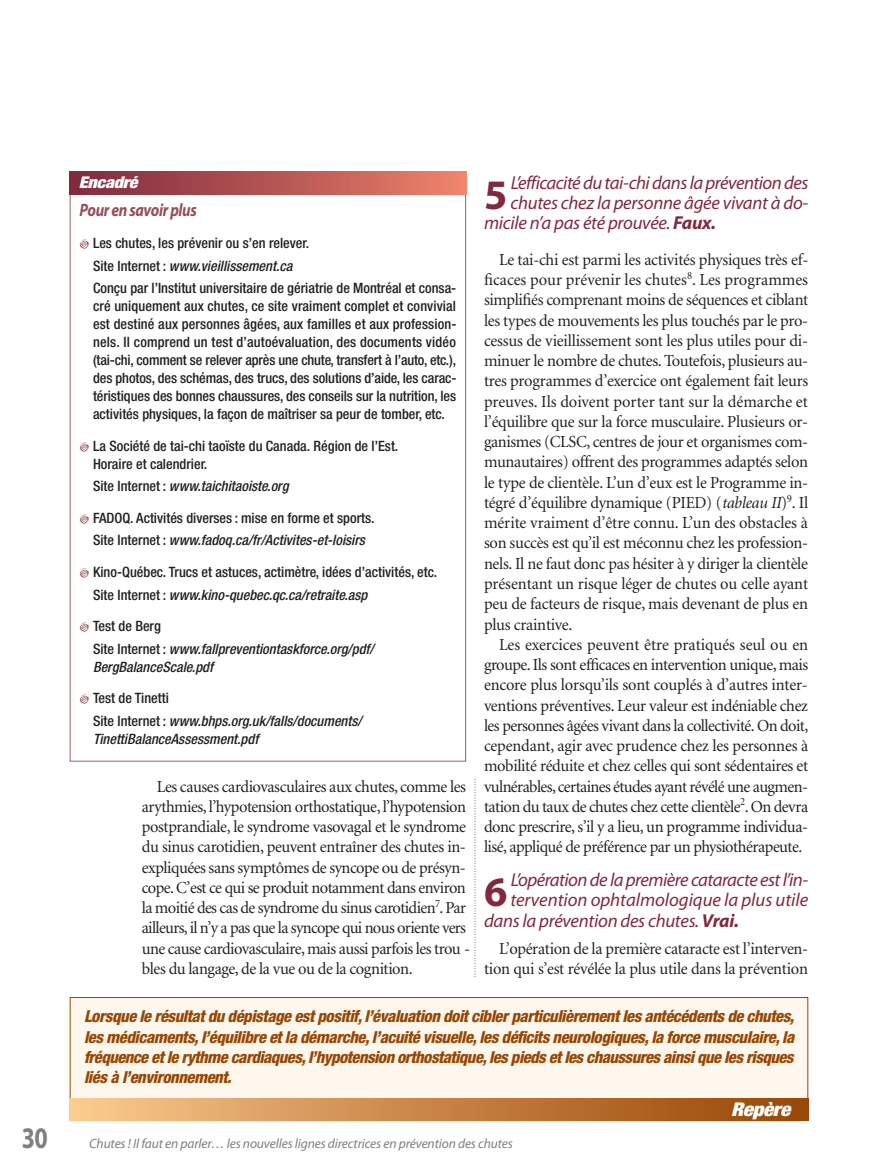
<style>
.page{position:relative;width:878px;height:1175px;background:#fff}
.page>*{position:absolute;margin:0;border:0;box-sizing:border-box;transform-origin:0 0}
.t1{font:700 42px "Myriad Pro";color:#82293f}
.t2{font:700 30px "Myriad Pro";color:#7d7f81;scale:.8 1}
.t3{font:italic 900 condensed 18.9px "Helvetica Neue";letter-spacing:-.015em;color:#fff;scale:1.11 1}
.t4{font:italic 18.75px "Myriad Pro";letter-spacing:-.015em;color:#82293f}
.t5{font:italic 700 18px "Myriad Pro";letter-spacing:-.025em;color:#944f56;scale:.85 1}
.t6{font:16.8px/20.2px "Minion";letter-spacing:-.03em;color:#231f20;text-align:justify}
.t7{font:italic 800 condensed 16.5px/20.2px "Helvetica Neue";letter-spacing:-.03em;color:#974705;text-align:justify}
.t8{font:italic 900 condensed 16.2px "Helvetica Neue";letter-spacing:-.015em;color:#fff;scale:1.11 1}
.t9{font:500 condensed 14.25px/18px "Helvetica Neue";color:#231f20}
.t10{font:italic 500 condensed 14.25px/22.5px "Helvetica Neue";color:#231f20}
.t11{font:italic 13.5px "Myriad Pro";letter-spacing:-.01em;color:#7d7f81}
.s1{font-style:italic}
.s2{font-style:normal}
.s3{font-weight:700}
</style>
<div class="page">
<div style="left:70px;top:998px;width:737px;height:122px;background:#fef7ed"></div>
<div style="left:70px;top:997px;width:738px;height:123px;border:1px solid #974705"></div>
<div style="left:70px;top:1098px;width:738px;height:22px;background:linear-gradient(to right,#fbc78c,#964403)"></div>
<svg style="left:474px;top:779px;width:1px;height:198px"></svg>
<div style="left:70px;top:172px;width:396px;height:22px;background:linear-gradient(to right,#7e283e,#ed826a)"></div>
<h2 class="t2" style="left:22px;top:1126px;width:34px">30</h2>
<p class="t8" style="left:79px;top:177px;width:54px">Encadré</p>
<p class="t5" style="left:79px;top:203px;width:139px">Pour en savoir plus</p>
<p class="t9" style="left:93px;top:233px;width:365px;line-height:22.5px">Les chutes, les prévenir ou s’en relever.<br>Site Internet : <span class="s1">www.vieillissement.ca<br></span>Conçu par l’Institut universitaire de gériatrie de Montréal et consa-</p>
<p class="t9" style="left:93px;top:298px;width:365px;text-align:justify">cré uniquement aux chutes, ce site vraiment complet et convivial est destiné aux personnes âgées, aux familles et aux profession&shy;nels. Il comprend un test d’autoévaluation, des documents vidéo (tai-chi, comment se relever après une chute, transfert à l’auto, etc.), des photos, des schémas, des trucs, des solutions d’aide, les carac&shy;téristiques des bonnes chaussures, des conseils sur la nutrition, les activités physiques, la façon de maîtriser sa peur de tomber, etc.</p>
<p class="t9" style="left:93px;top:438px;width:307px">La Société de tai-chi taoïste du Canada. Région de l’Est.<br>Horaire et calendrier.</p>
<p class="t10" style="left:93px;top:476px;width:197px"><span class="s2">Site Internet :</span> www.taichitaoiste.org</p>
<p class="t9" style="left:93px;top:508px;width:283px;line-height:22.5px">FADOQ. Activités diverses : mise en forme et sports.<br>Site Internet : <span class="s1">www.fadoq.ca/fr/Activites-et-loisirs</span></p>
<p class="t9" style="left:93px;top:562px;width:345px;line-height:22.5px">Kino-Québec. Trucs et astuces, actimètre, idées d’activités, etc.<br>Site Internet : <span class="s1">www.kino-quebec.qc.ca/retraite.asp</span></p>
<p class="t10" style="left:93px;top:616px;width:282px"><span class="s2">Test de Berg<br>Site Internet :</span> www.fallpreventiontaskforce.org/pdf/</p>
<p class="t10" style="left:93px;top:656px;width:121px">BergBalanceScale.pdf</p>
<p class="t10" style="left:93px;top:688px;width:270px"><span class="s2">Test de Tinetti<br>Site Internet :</span> www.bhps.org.uk/falls/documents/</p>
<p class="t10" style="left:93px;top:728px;width:167px">TinettiBalanceAssessment.pdf</p>
<p class="t6" style="left:142px;top:777px;width:330px;text-align:left;text-indent:15px">Les causes cardiovasculaires aux chutes, comme les arythmies, l’hypotension orthostatique, l’hypotension postprandiale, le syndrome vasovagal et le syndrome du sinus carotidien, peuvent entraîner des chutes in&shy;expliquées sans symptômes de syncope ou de présyn&shy;cope. C’est ce qui se produit notamment dans environ la moitié des cas de syndrome du sinus carotidien<sup>7</sup>. Par ailleurs, il n’y a pas que la syncope qui nous oriente vers une cause cardiovasculaire, mais aussi parfois les trou - bles du langage, de la vue ou de la cognition.</p>
<h1 class="t1" style="left:484px;top:179px;width:25px">5</h1>
<p class="t4" style="left:510px;top:176px;width:299px">L’efficacité du tai-chi dans la prévention des</p>
<p class="t4" style="left:510px;top:196px;width:299px">chutes chez la personne âgée vivant à do-</p>
<p class="t4" style="left:484px;top:216px;width:233px">micile n’a pas été prouvée. <span class="s3">Faux.</span></p>
<p class="t6" style="left:484px;top:251px;width:326px;text-indent:15px">Le tai-chi est parmi les activités physiques très ef&shy;ficaces pour prévenir les chutes<sup>8</sup>. Les programmes simplifiés comprenant moins de séquences et ciblant les types de mouvements les plus touchés par le pro&shy;cessus de vieillissement sont les plus utiles pour di&shy;minuer le nombre de chutes. Toutefois, plusieurs au - tres programmes d’exercice ont également fait leurs preuves. Ils doivent porter tant sur la démarche et l’équilibre que sur la force musculaire. Plusieurs or&shy;ganismes (CLSC, centres de jour et organismes com&shy;munautaires) offrent des programmes adaptés selon le type de clientèle. L’un d’eux est le Programme in&shy;tégré d’équilibre dynamique (PIED) (<span class="s1">tableau II</span>)<sup>9</sup>. Il mérite vraiment d’être connu. L’un des obstacles à son succès est qu’il est méconnu chez les profession&shy;nels. Il ne faut donc pas hésiter à y diriger la clientèle présentant un risque léger de chutes ou celle ayant peu de facteurs de risque, mais devenant de plus en plus craintive.</p>
<p class="t6" style="left:484px;top:635px;width:326px;text-indent:15px">Les exercices peuvent être pratiqués seul ou en groupe. Ils sont efficaces en intervention unique, mais encore plus lorsqu’ils sont couplés à d’autres inter&shy;ventions préventives. Leur valeur est indéniable chez les personnes âgées vivant dans la collectivité. On doit, cependant, agir avec prudence chez les personnes à mobilité réduite et chez celles qui sont sédentaires et vulnérables, certaines études ayant révélé une augmen&shy;tation du taux de chutes chez cette clientèle<sup>2</sup>. On devra donc prescrire, s’il y a lieu, un programme individua&shy;lisé, appliqué de préférence par un physiothérapeute.</p>
<h1 class="t1" style="left:484px;top:876px;width:25px">6</h1>
<p class="t4" style="left:510px;top:872px;width:299px">L’opération de la première cataracte est l’in-</p>
<p class="t4" style="left:510px;top:893px;width:299px">tervention ophtalmologique la plus utile</p>
<p class="t4" style="left:484px;top:913px;width:256px">dans la prévention des chutes. <span class="s3">Vrai.</span></p>
<p class="t6" style="left:484px;top:939px;width:325px;text-align:right">L’opération de la première cataracte est l’interven&shy;tion qui s’est révélée la plus utile dans la prévention</p>
<p class="t7" style="left:84px;top:1007px;width:711px">Lorsque le résultat du dépistage est positif, l’évaluation doit cibler particulièrement les antécédents de chutes, les médicaments, l’équilibre et la démarche, l’acuité visuelle, les déficits neurologiques, la force musculaire, la fréquence et le rythme cardiaques, l’hypotension orthostatique, les pieds et les chaussures ainsi que les risques liés à l’environnement.</p>
<p class="t3" style="left:731px;top:1102px;width:55px">Repère</p>
<p class="t11" style="left:89px;top:1138px;width:425px">Chutes ! Il faut en parler… les nouvelles lignes directrices en prévention des chutes</p>
</div>
